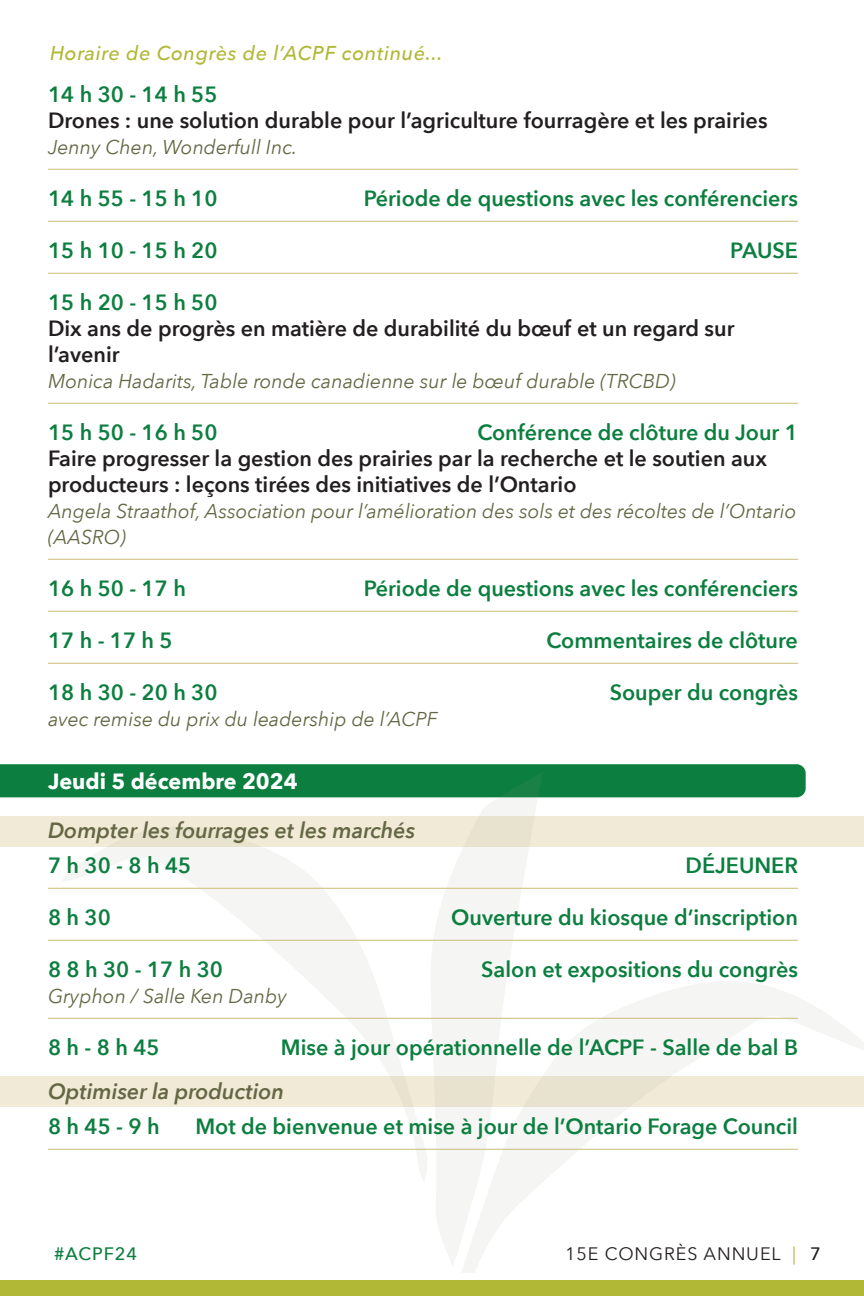
<style>
.page{position:relative;width:864px;height:1296px;background:#fff}
.page>*{position:absolute;margin:0;border:0;box-sizing:border-box;transform-origin:0 0}
.t1{font:600 22px "Avenir Next";color:#0c7e3f}
.t2{font:600 22px/26px "Avenir Next";color:#231f20}
.t3{font:italic 600 22px "Avenir Next";color:#646744}
.t4{font:700 22px "Avenir Next";color:#fff}
.t5{font:italic 20px/26px "Avenir Next";color:#646744}
.t6{font:italic 500 20px "Avenir Next";letter-spacing:.03em;color:#b0b836}
.t7{font:18px "Avenir Next";letter-spacing:.05em;color:#231f20}
.t8{font:500 18px "Avenir Next";letter-spacing:.05em;color:#0c7e3f}
.t9{font:500 18px "Avenir Next";color:#231f20}
.s1{color:#b0b836}
</style>
<div class="page">
<div style="left:0;top:1280px;width:864px;height:16px;background:#b0b836"></div>
<div style="left:0;top:1076px;width:864px;height:30px;background:#f0ead6"></div>
<div style="left:0;top:816px;width:864px;height:30px;background:#f0ead6"></div>
<svg style="left:0;top:764px;width:806px;height:33px;background:#128144"></svg>
<svg style="left:62px;top:772px;width:802px;height:168px"></svg>
<svg style="left:429px;top:982px;width:435px;height:290px"></svg>
<svg style="left:430px;top:772px;width:112px;height:495px;fill:#f5f6f4"></svg>
<svg style="left:62px;top:824px;width:367px;height:357px"></svg>
<hr style="left:48px;top:169px;width:750px;height:1px;background:#cbbb77">
<hr style="left:48px;top:221px;width:750px;height:1px;background:#cbbb77">
<hr style="left:48px;top:273px;width:750px;height:1px;background:#cbbb77">
<hr style="left:48px;top:403px;width:750px;height:1px;background:#cbbb77">
<hr style="left:48px;top:559px;width:750px;height:1px;background:#cbbb77">
<hr style="left:48px;top:611px;width:750px;height:1px;background:#cbbb77">
<hr style="left:48px;top:663px;width:750px;height:1px;background:#cbbb77">
<hr style="left:48px;top:888px;width:750px;height:1px;background:#cbbb77">
<hr style="left:48px;top:940px;width:750px;height:1px;background:#cbbb77">
<hr style="left:48px;top:1018px;width:750px;height:1px;background:#cbbb77">
<hr style="left:48px;top:1149px;width:750px;height:1px;background:#cbbb77">
<p class="t6" style="left:50px;top:36px;width:394px">Horaire de Congrès de l’ACPF continué...</p>
<p class="t1" style="left:48px;top:75px;width:171px">14 h 30 - 14 h 55</p>
<p class="t2" style="left:48px;top:106px;width:721px">Drones : une solution durable pour l’agriculture fourragère et les prairies</p>
<p class="t5" style="left:48px;top:133px;width:251px">Jenny Chen, Wonderfull Inc.</p>
<p class="t1" style="left:48px;top:179px;width:171px">14 h 55 - 15 h 10</p>
<p class="t1" style="left:364px;top:179px;width:436px">Période de questions avec les conférenciers</p>
<p class="t1" style="left:48px;top:231px;width:171px">15 h 10 - 15 h 20</p>
<p class="t1" style="left:730px;top:231px;width:69px">PAUSE</p>
<p class="t1" style="left:48px;top:283px;width:171px">15 h 20 - 15 h 50</p>
<p class="t2" style="left:48px;top:314px;width:688px">Dix ans de progrès en matière de durabilité du bœuf et un regard sur l’avenir</p>
<p class="t5" style="left:48px;top:367px;width:629px">Monica Hadarits, Table ronde canadienne sur le bœuf durable (TRCBD)</p>
<p class="t1" style="left:48px;top:413px;width:171px">15 h 50 - 16 h 50</p>
<p class="t1" style="left:477px;top:413px;width:322px">Conférence de clôture du Jour 1</p>
<p class="t2" style="left:48px;top:444px;width:721px">Faire progresser la gestion des prairies par la recherche et le soutien aux producteurs : leçons tirées des initiatives de l’Ontario</p>
<p class="t5" style="left:48px;top:497px;width:750px">Angela Straathof, Association pour l’amélioration des sols et des récoltes de l’Ontario (AASRO)</p>
<p class="t1" style="left:48px;top:569px;width:139px">16 h 50 - 17 h</p>
<p class="t1" style="left:364px;top:569px;width:436px">Période de questions avec les conférenciers</p>
<p class="t1" style="left:48px;top:621px;width:126px">17 h - 17 h 5</p>
<p class="t1" style="left:546px;top:621px;width:253px">Commentaires de clôture</p>
<p class="t1" style="left:48px;top:673px;width:171px">18 h 30 - 20 h 30</p>
<p class="t1" style="left:610px;top:673px;width:190px">Souper du congrès</p>
<p class="t5" style="left:48px;top:705px;width:391px">avec remise du prix du leadership de l’ACPF</p>
<p class="t4" style="left:48px;top:762px;width:251px">Jeudi 5 décembre 2024</p>
<p class="t3" style="left:48px;top:811px;width:369px">Dompter les fourrages et les marchés</p>
<p class="t1" style="left:48px;top:846px;width:145px">7 h 30 - 8 h 45</p>
<p class="t1" style="left:686px;top:846px;width:114px">DÉJEUNER</p>
<p class="t1" style="left:48px;top:898px;width:64px">8 h 30</p>
<p class="t1" style="left:451px;top:898px;width:348px">Ouverture du kiosque d’inscription</p>
<p class="t1" style="left:48px;top:950px;width:177px">8 8 h 30 - 17 h 30</p>
<p class="t1" style="left:481px;top:950px;width:318px">Salon et expositions du congrès</p>
<p class="t5" style="left:48px;top:982px;width:241px">Gryphon / Salle Ken Danby</p>
<p class="t1" style="left:48px;top:1028px;width:113px">8 h - 8 h 45</p>
<p class="t1" style="left:281px;top:1028px;width:519px">Mise à jour opérationnelle de l’ACPF - Salle de bal B</p>
<p class="t3" style="left:48px;top:1072px;width:238px">Optimiser la production</p>
<p class="t1" style="left:48px;top:1107px;width:113px">8 h 45 - 9 h</p>
<p class="t1" style="left:195px;top:1107px;width:604px">Mot de bienvenue et mise à jour de l’Ontario Forage Council</p>
<p class="t8" style="left:54px;top:1239px;width:85px">#ACPF24</p>
<p class="t7" style="left:565px;top:1239px;width:232px">15E CONGRÈS ANNUEL <span class="s1">|</span></p>
<p class="t9" style="left:810px;top:1239px;width:12px">7</p>
</div>
